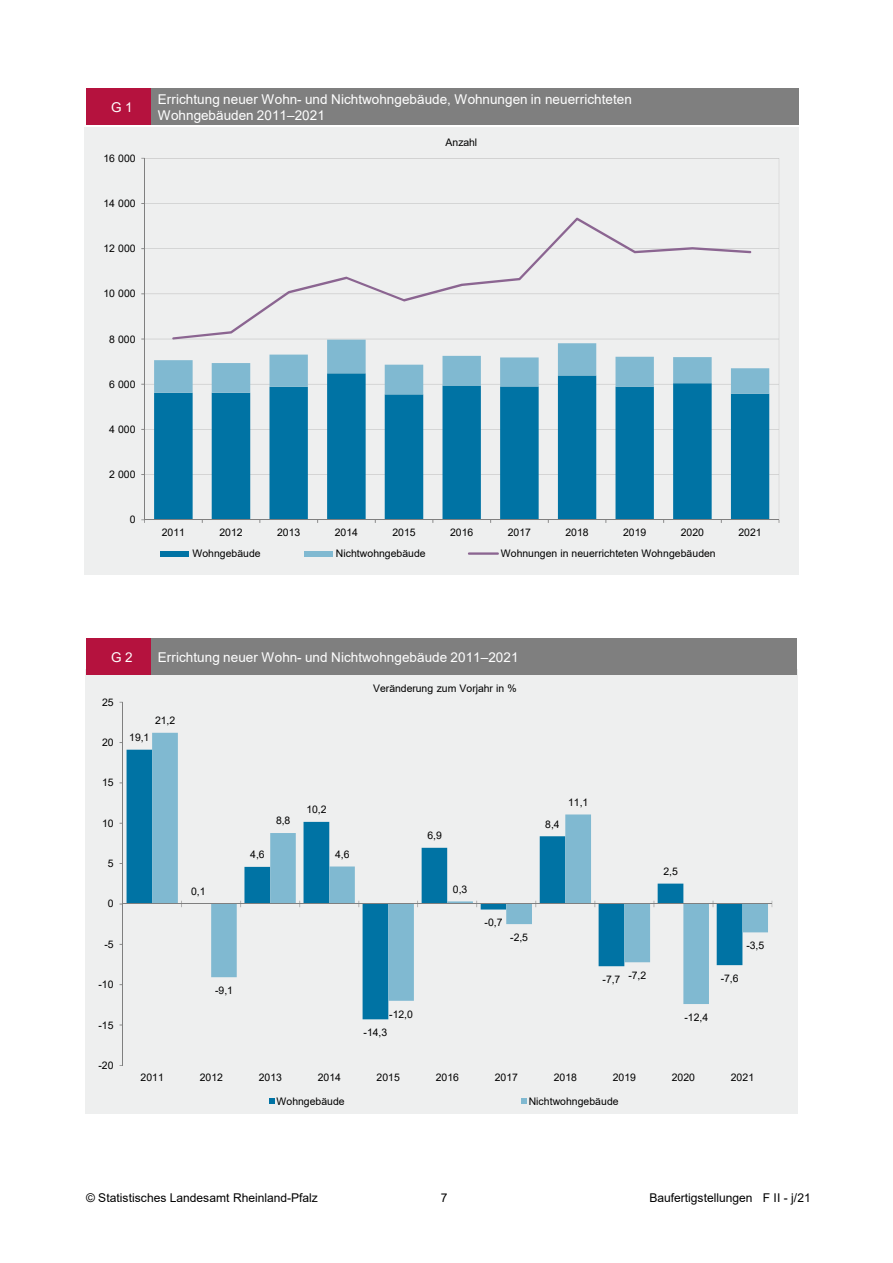
<style>
.page{position:relative;width:893px;height:1263px;background:#fff}
.page>*{position:absolute;margin:0;border:0;box-sizing:border-box;transform-origin:0 0}
.t1{font:13.5px/15.6px "Arial";letter-spacing:.005em;color:#fff}
.t2{font:12px "Arial";letter-spacing:-.005em;color:#000}
.t3{font:10.5px "Arial";letter-spacing:-.005em;color:#000}
</style>
<div class="page">
<div style="left:85px;top:127px;width:714px;height:448px;background:#eeefef"></div>
<svg style="left:145px;top:158px;width:634px;height:361px"></svg>
<svg style="left:154px;top:394px;width:615px;height:125px;fill:#0073a4"></svg>
<svg style="left:154px;top:340px;width:615px;height:54px"></svg>
<hr style="left:144px;top:158px;width:1px;height:362px;background:#7f7f7f">
<hr style="left:145px;top:519px;width:634px;height:1px;background:#7f7f7f">
<svg style="left:172px;top:218px;width:579px;height:122px"></svg>
<div style="left:161px;top:551px;width:28px;height:5px;background:#0073a4"></div>
<div style="left:304px;top:551px;width:29px;height:5px;background:#80b9d1"></div>
<hr style="left:468px;top:552px;width:31px;height:3px;background:#8b6591">
<div style="left:85px;top:669px;width:713px;height:445px;background:#eeefef"></div>
<svg style="left:127px;top:750px;width:262px;height:269px"></svg>
<svg style="left:152px;top:733px;width:616px;height:271px"></svg>
<hr style="left:122px;top:702px;width:1px;height:363px;background:#7f7f7f">
<hr style="left:123px;top:904px;width:649px;height:1px;background:#7f7f7f">
<svg style="left:269px;top:1099px;width:5px;height:5px"></svg>
<svg style="left:521px;top:1099px;width:5px;height:5px"></svg>
<div style="left:86px;top:639px;width:65px;height:36px;background:#b5123e"></div>
<div style="left:151px;top:639px;width:646px;height:36px;background:#7f7f7f"></div>
<div style="left:86px;top:89px;width:65px;height:36px;background:#b5123e"></div>
<div style="left:151px;top:89px;width:648px;height:36px;background:#7f7f7f"></div>
<p class="t1" style="left:111px;top:99px;width:23px">G 1</p>
<p class="t1" style="left:158px;top:92px;width:476px">Errichtung neuer Wohn- und Nichtwohngebäude, Wohnungen in neuerrichteten<br>Wohngebäuden 2011–2021</p>
<p class="t3" style="left:103px;top:152px;width:34px">16 000</p>
<p class="t3" style="left:103px;top:197px;width:34px">14 000</p>
<p class="t3" style="left:103px;top:242px;width:34px">12 000</p>
<p class="t3" style="left:103px;top:288px;width:34px">10 000</p>
<p class="t3" style="left:109px;top:333px;width:28px">8 000</p>
<p class="t3" style="left:109px;top:378px;width:28px">6 000</p>
<p class="t3" style="left:109px;top:423px;width:28px">4 000</p>
<p class="t3" style="left:109px;top:469px;width:28px">2 000</p>
<p class="t3" style="left:130px;top:514px;width:7px">0</p>
<p class="t3" style="left:445px;top:136px;width:33px">Anzahl</p>
<p class="t3" style="left:162px;top:526px;width:25px">2011</p>
<p class="t3" style="left:219px;top:526px;width:25px">2012</p>
<p class="t3" style="left:277px;top:526px;width:25px">2013</p>
<p class="t3" style="left:335px;top:526px;width:25px">2014</p>
<p class="t3" style="left:392px;top:526px;width:25px">2015</p>
<p class="t3" style="left:450px;top:526px;width:25px">2016</p>
<p class="t3" style="left:508px;top:526px;width:25px">2017</p>
<p class="t3" style="left:565px;top:526px;width:25px">2018</p>
<p class="t3" style="left:623px;top:526px;width:25px">2019</p>
<p class="t3" style="left:681px;top:526px;width:25px">2020</p>
<p class="t3" style="left:738px;top:526px;width:25px">2021</p>
<p class="t3" style="left:192px;top:548px;width:70px">Wohngebäude</p>
<p class="t3" style="left:336px;top:548px;width:91px">Nichtwohngebäude</p>
<p class="t3" style="left:501px;top:548px;width:216px">Wohnungen in neuerrichteten Wohngebäuden</p>
<p class="t1" style="left:111px;top:649px;width:23px">G 2</p>
<p class="t1" style="left:158px;top:649px;width:362px">Errichtung neuer Wohn- und Nichtwohngebäude 2011–2021</p>
<p class="t3" style="left:102px;top:696px;width:13px">25</p>
<p class="t3" style="left:102px;top:736px;width:13px">20</p>
<p class="t3" style="left:102px;top:777px;width:13px">15</p>
<p class="t3" style="left:102px;top:817px;width:13px">10</p>
<p class="t3" style="left:108px;top:858px;width:7px">5</p>
<p class="t3" style="left:108px;top:898px;width:7px">0</p>
<p class="t3" style="left:104px;top:938px;width:11px">-5</p>
<p class="t3" style="left:98px;top:979px;width:17px">-10</p>
<p class="t3" style="left:98px;top:1019px;width:17px">-15</p>
<p class="t3" style="left:98px;top:1059px;width:17px">-20</p>
<p class="t3" style="left:155px;top:714px;width:22px">21,2</p>
<p class="t3" style="left:129px;top:731px;width:22px">19,1</p>
<p class="t3" style="left:373px;top:683px;width:145px">Veränderung zum Vorjahr in %</p>
<p class="t3" style="left:191px;top:885px;width:16px">0,1</p>
<p class="t3" style="left:215px;top:985px;width:19px">-9,1</p>
<p class="t3" style="left:250px;top:849px;width:16px">4,6</p>
<p class="t3" style="left:276px;top:815px;width:16px">8,8</p>
<p class="t3" style="left:306px;top:804px;width:22px">10,2</p>
<p class="t3" style="left:335px;top:848px;width:16px">4,6</p>
<p class="t3" style="left:427px;top:830px;width:16px">6,9</p>
<p class="t3" style="left:453px;top:883px;width:16px">0,3</p>
<p class="t3" style="left:485px;top:917px;width:19px">-0,7</p>
<p class="t3" style="left:510px;top:931px;width:19px">-2,5</p>
<p class="t3" style="left:389px;top:1008px;width:25px">-12,0</p>
<p class="t3" style="left:364px;top:1027px;width:25px">-14,3</p>
<p class="t3" style="left:545px;top:818px;width:16px">8,4</p>
<p class="t3" style="left:568px;top:796px;width:22px">11,1</p>
<p class="t3" style="left:602px;top:974px;width:19px">-7,7</p>
<p class="t3" style="left:628px;top:970px;width:19px">-7,2</p>
<p class="t3" style="left:663px;top:865px;width:16px">2,5</p>
<p class="t3" style="left:684px;top:1011px;width:25px">-12,4</p>
<p class="t3" style="left:746px;top:940px;width:19px">-3,5</p>
<p class="t3" style="left:721px;top:973px;width:19px">-7,6</p>
<p class="t3" style="left:141px;top:1072px;width:25px">2011</p>
<p class="t3" style="left:200px;top:1072px;width:25px">2012</p>
<p class="t3" style="left:259px;top:1072px;width:25px">2013</p>
<p class="t3" style="left:318px;top:1072px;width:25px">2014</p>
<p class="t3" style="left:377px;top:1072px;width:25px">2015</p>
<p class="t3" style="left:436px;top:1072px;width:25px">2016</p>
<p class="t3" style="left:495px;top:1072px;width:25px">2017</p>
<p class="t3" style="left:554px;top:1072px;width:25px">2018</p>
<p class="t3" style="left:613px;top:1072px;width:25px">2019</p>
<p class="t3" style="left:672px;top:1072px;width:25px">2020</p>
<p class="t3" style="left:731px;top:1072px;width:25px">2021</p>
<p class="t3" style="left:276px;top:1095px;width:70px">Wohngebäude</p>
<p class="t3" style="left:529px;top:1095px;width:91px">Nichtwohngebäude</p>
<p class="t2" style="left:86px;top:1192px;width:233px">© Statistisches Landesamt Rheinland-Pfalz</p>
<p class="t2" style="left:441px;top:1192px;width:8px">7</p>
<p class="t2" style="left:649px;top:1192px;width:163px">Baufertigstellungen F II - j/21</p>
</div>
